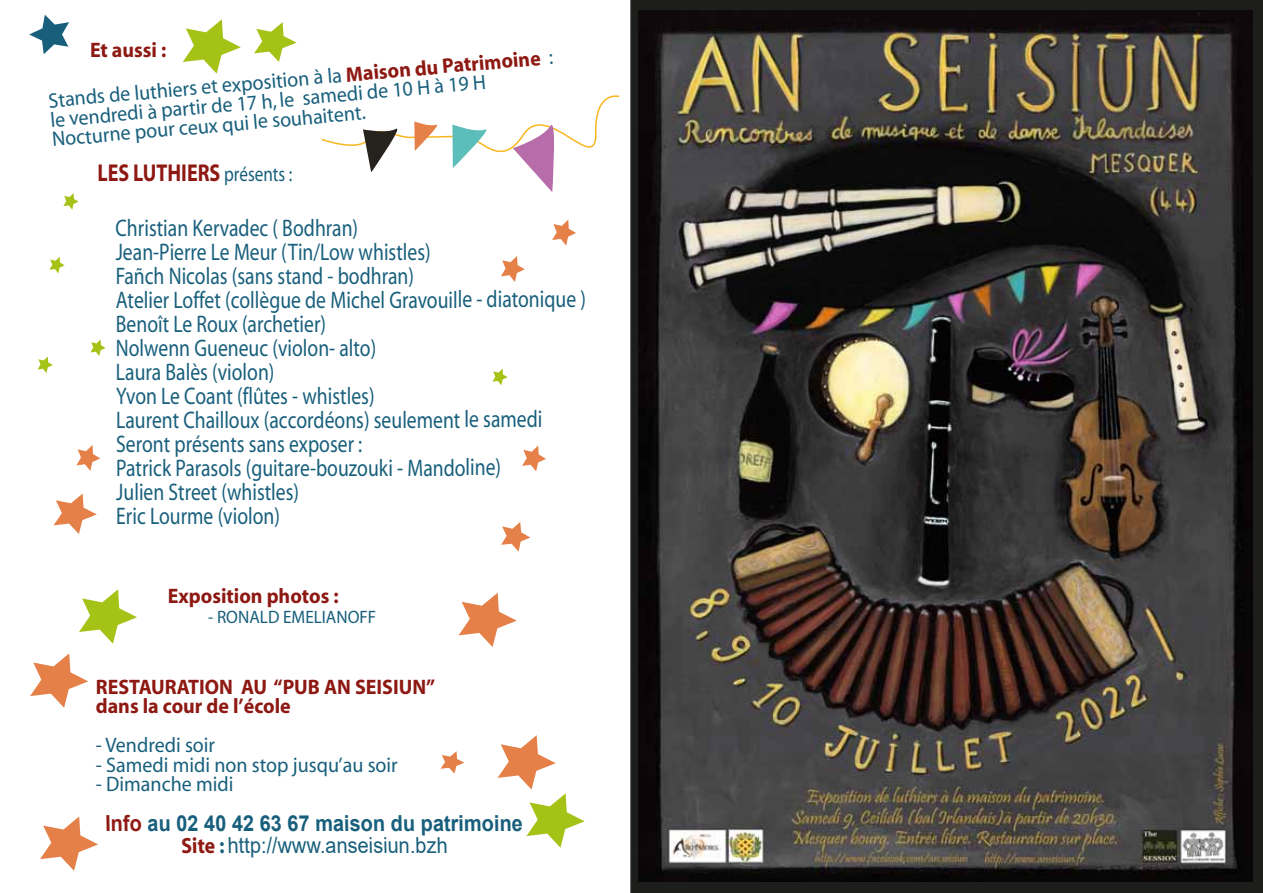
<style>
.page{position:relative;width:1263px;height:893px;background:#fff}
.page>*{position:absolute;margin:0;border:0;box-sizing:border-box;transform-origin:0 0}
.t1{font:700 24.45px "Myriad";color:#8e1913;scale:.82 1}
.t2{font:24px/24px "Myriad";letter-spacing:-.005em;color:#185f7c;scale:.82 1}
.t3{font:700 22.05px/22px "Arial";color:#185f7c;text-align:center;scale:.91 1}
.t4{font:21px/19.5px "Myriad";color:#185f7c;scale:.95 1}
.t5{font:700 21px/19.5px "Myriad";color:#8e1913;scale:.95 1}
.t6{font:18px "Myriad";color:#185f7c;scale:.95 1}
.s1{font-weight:700;color:#8e1913}
.s2{font-weight:400;font-size:21px;color:#185f7c}
.s3{color:#901913}
.s4{font-family:"Myriad";color:#901913}
.s5{font-family:"Myriad"}
.s6{font-weight:400}
</style>
<div class="page">
<div style="left:631px;top:0;width:632px;height:893px;background:#1d1d1b"></div>
<svg style="left:40px;top:816px;width:58px;height:55px"></svg>
<svg style="left:440px;top:751px;width:24px;height:23px"></svg>
<svg style="left:54px;top:494px;width:43px;height:40px"></svg>
<svg style="left:30px;top:653px;width:58px;height:55px"></svg>
<svg style="left:459px;top:593px;width:58px;height:54px"></svg>
<svg style="left:183px;top:19px;width:58px;height:55px"></svg>
<svg style="left:254px;top:22px;width:43px;height:40px"></svg>
<svg style="left:498px;top:735px;width:87px;height:113px"></svg>
<svg style="left:79px;top:589px;width:58px;height:55px"></svg>
<svg style="left:321px;top:95px;width:299px;height:97px"></svg>
<svg style="left:552px;top:220px;width:24px;height:26px"></svg>
<svg style="left:501px;top:522px;width:29px;height:30px"></svg>
<svg style="left:522px;top:445px;width:24px;height:26px"></svg>
<svg style="left:501px;top:256px;width:24px;height:26px"></svg>
<svg style="left:76px;top:445px;width:24px;height:26px"></svg>
<svg style="left:38px;top:356px;width:15px;height:17px"></svg>
<svg style="left:492px;top:369px;width:16px;height:16px"></svg>
<svg style="left:90px;top:339px;width:16px;height:17px"></svg>
<svg style="left:49px;top:257px;width:16px;height:16px"></svg>
<svg style="left:63px;top:193px;width:16px;height:17px"></svg>
<svg style="left:29px;top:15px;width:40px;height:39px"></svg>
<hr style="left:630px;top:0;width:2px;height:893px;background:#26231f">
<img style="left:639px;top:11px;width:614px;height:870px">
<p class="t5" style="left:90px;top:41px;width:82px">Et aussi :</p>
<p class="t4" style="left:48px;top:92px;width:534px;rotate:-5deg">Stands de luthiers et exposition à la <span class="s1">Maison du Patrimoine</span> : le vendredi à partir de 17 h, le samedi de 10 H à 19 H<br>Nocturne pour ceux qui le souhaitent.</p>
<p class="t1" style="left:98px;top:160px;width:239px">LES LUTHIERS <span class="s2">présents :</span></p>
<p class="t2" style="left:116px;top:217px;width:575px">Christian Kervadec ( Bodhran)<br>Jean-Pierre Le Meur (Tin/Low whistles)<br>Fañch Nicolas (sans stand - bodhran)<br>Atelier Loffet (collègue de Michel Gravouille - diatonique )<br>Benoît Le Roux (archetier)<br>Nolwenn Gueneuc (violon- alto)<br>Laura Balès (violon)<br>Yvon Le Coant (flûtes - whistles)<br>Laurent Chailloux (accordéons) seulement le samedi Seront présents sans exposer :<br>Patrick Parasols (guitare-bouzouki - Mandoline)<br>Julien Street (whistles)<br>Eric Lourme (violon)</p>
<p class="t5" style="left:168px;top:587px;width:181px">Exposition photos :</p>
<p class="t6" style="left:208px;top:608px;width:179px">- RONALD EMELIANOFF</p>
<p class="t5" style="left:96px;top:677px;width:359px">RESTAURATION AU “PUB AN SEISIUN” dans la cour de l’école</p>
<p class="t4" style="left:96px;top:736px;width:127px">- Vendredi soir</p>
<p class="t4" style="left:96px;top:756px;width:319px">- Samedi midi non stop jusqu’au soir</p>
<p class="t4" style="left:96px;top:775px;width:146px">- Dimanche midi</p>
<p class="t3" style="left:105px;top:812px;width:461px"><span class="s3">Info</span> au 02 40 42 63 67 maison du patrimoine<br><span class="s4">Site</span> <span class="s5">:</span> <span class="s6">http://www.anseisiun.bzh</span></p>
</div>
